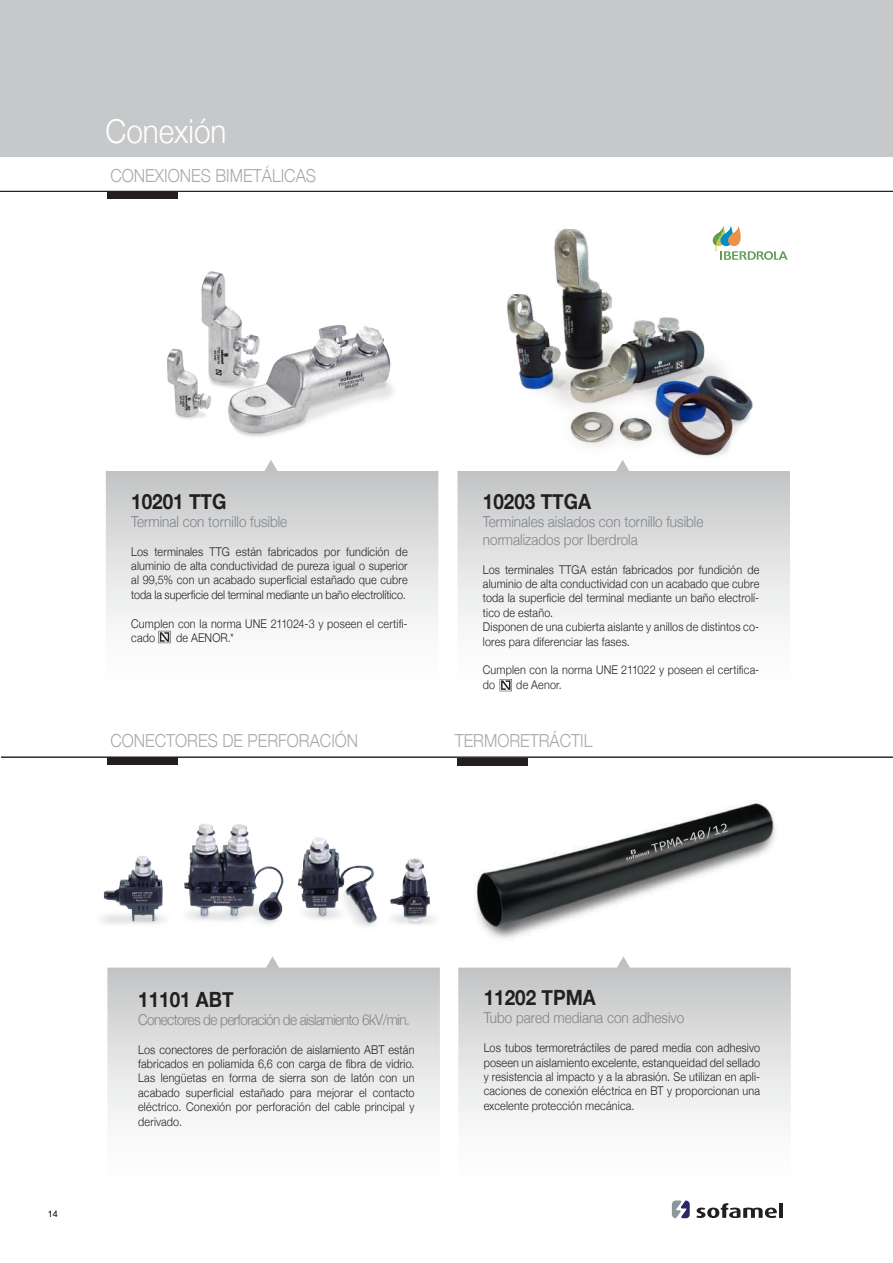
<style>
.page{position:relative;width:893px;height:1263px;background:#fff}
.page>*{position:absolute;margin:0;border:0;box-sizing:border-box;transform-origin:0 0}
.t1{font:300 33px "Helvetica Neue";color:#fff;scale:.9 1}
.t2{font:700 21px "Helvetica Neue";color:#231f20;scale:.9 1}
.t3{font:300 18px "Helvetica Neue";color:#a8a9ad;scale:.9 1}
.t4{font:300 15px/18px "Helvetica Neue";color:#808285;scale:.9 1}
.t5{font:300 15px "Helvetica Neue";letter-spacing:-.04em;color:#808285;scale:.9 1}
.t6{font:300 12px/14.4px "Helvetica Neue";letter-spacing:.015em;color:#231f20;text-align:justify;scale:.9 1}
.t7{font:300 9px "Helvetica Neue";color:#231f20}
</style>
<div class="page">
<svg style="left:696px;top:1203px;width:81px;height:15px"></svg>
<hr style="left:779px;top:1203px;width:4px;height:15px;background:#231f20">
<svg style="left:672px;top:1200px;width:18px;height:18px"></svg>
<div style="left:0;top:0;width:893px;height:156px;background:#c7c8ca"></div>
<hr style="left:0;top:191px;width:893px;height:1px;background:#231f20">
<img style="left:167px;top:271px;width:226px;height:166px">
<svg style="left:158px;top:631px;width:13px;height:12px"></svg>
<svg style="left:500px;top:679px;width:12px;height:12px"></svg>
<img style="left:507px;top:228px;width:246px;height:229px">
<svg style="left:713px;top:226px;width:75px;height:34px"></svg>
<img style="left:474px;top:800px;width:301px;height:139px">
<svg style="left:626px;top:823px;width:102px;height:37px;background:#4e4f50"></svg>
<img style="left:101px;top:823px;width:334px;height:104px">
<div style="left:107px;top:191px;width:71px;height:8px;background:#231f20"></div>
<div style="left:107px;top:757px;width:71px;height:7px;background:#231f20"></div>
<div style="left:457px;top:758px;width:71px;height:7px;background:#231f20"></div>
<hr style="left:1px;top:757px;width:892px;height:1px;background:#231f20">
<h1 class="t1" style="left:105px;top:105px;width:136px">Conexión</h1>
<h3 class="t3" style="left:110px;top:161px;width:230px">CONEXIONES BIMETÁLICAS</h3>
<h2 class="t2" style="left:131px;top:485px;width:107px">10201 TTG</h2>
<p class="t4" style="left:131px;top:511px;width:175px">Terminal con tornillo fusible</p>
<p class="t6" style="left:131px;top:543px;width:309px">Los terminales TTG están fabricados por fundición de aluminio de alta conductividad de pureza igual o superior al 99,5% con un acabado superficial estañado que cubre toda la superficie del terminal mediante un baño electrolítico.</p>
<p class="t6" style="left:131px;top:615px;width:309px">Cumplen con la norma UNE 211024-3 y poseen el certifi&shy;cado</p>
<p class="t6" style="left:176px;top:630px;width:66px">de AENOR.*</p>
<h2 class="t2" style="left:483px;top:485px;width:122px">10203 TTGA</h2>
<p class="t4" style="left:483px;top:511px;width:247px">Terminales aislados con tornillo fusible normalizados por Iberdrola</p>
<p class="t6" style="left:483px;top:561px;width:309px;text-align:left">Los terminales TTGA están fabricados por fundición de aluminio de alta conductividad con un acabado que cubre toda la superficie del terminal mediante un baño electrolí&shy;tico de estaño.<br>Disponen de una cubierta aislante y anillos de distintos co&shy;lores para diferenciar las fases.</p>
<p class="t6" style="left:483px;top:662px;width:309px">Cumplen con la norma UNE 211022 y poseen el certifica&shy;do</p>
<p class="t6" style="left:516px;top:676px;width:52px">de Aenor.</p>
<h3 class="t3" style="left:110px;top:726px;width:277px">CONECTORES DE PERFORACIÓN</h3>
<h3 class="t3" style="left:455px;top:726px;width:155px">TERMORETRÁCTIL</h3>
<p class="t7" style="left:48px;top:1207px;width:12px">14</p>
<h2 class="t2" style="left:138px;top:983px;width:108px">11101 ABT</h2>
<p class="t5" style="left:138px;top:1007px;width:303px">Conectores de perforación de aislamiento 6kV/min.</p>
<p class="t6" style="left:138px;top:1041px;width:309px">Los conectores de perforación de aislamiento ABT están fabricados en poliamida 6,6 con carga de fibra de vidrio.<br>Las lengüetas en forma de sierra son de latón con un acabado superficial estañado para mejorar el contacto eléctrico. Conexión por perforación del cable principal y derivado.</p>
<h2 class="t2" style="left:484px;top:981px;width:126px">11202 TPMA</h2>
<p class="t4" style="left:484px;top:1008px;width:224px">Tubo pared mediana con adhesivo</p>
<p class="t6" style="left:484px;top:1040px;width:309px">Los tubos termoretráctiles de pared media con adhesivo poseen un aislamiento excelente, estanqueidad del sellado y resistencia al impacto y a la abrasión. Se utilizan en apli&shy;caciones de conexión eléctrica en BT y proporcionan una excelente protección mecánica.</p>
</div>
